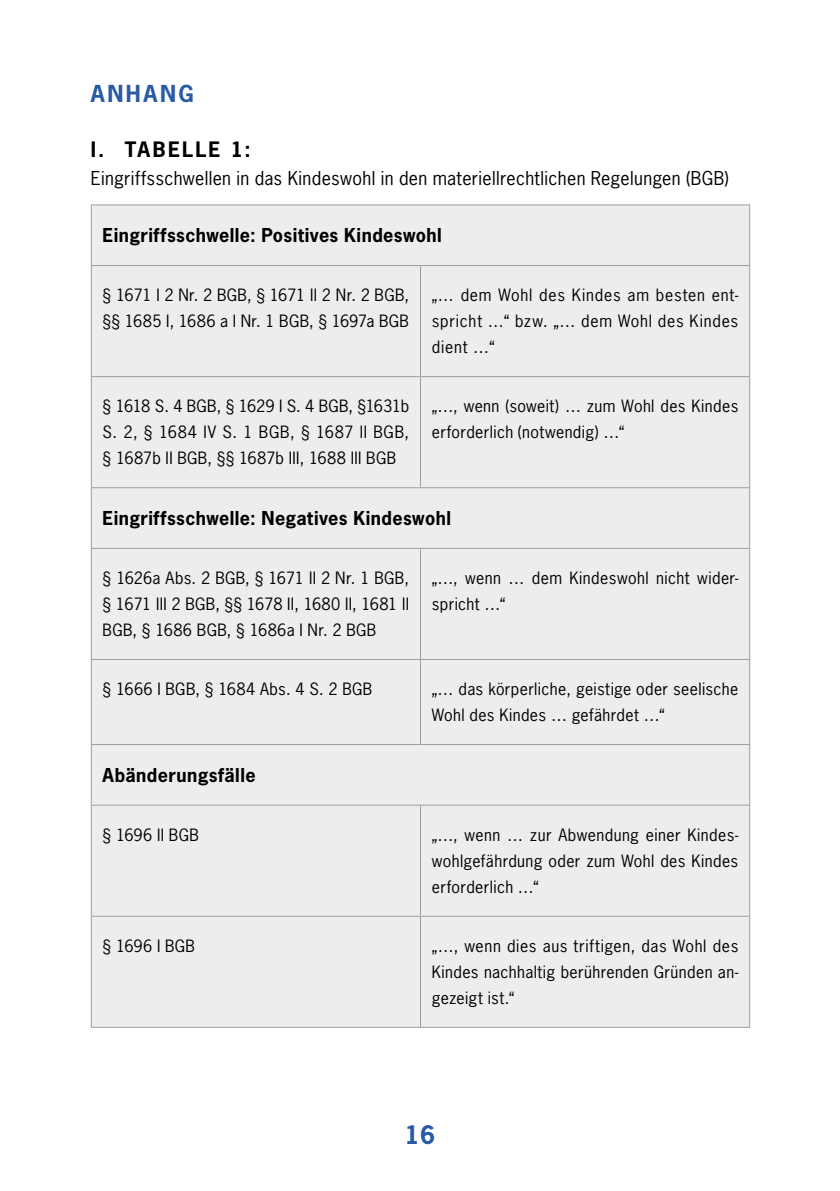
<style>
.page{position:relative;width:840px;height:1191px;background:#fff}
.page>*{position:absolute;margin:0;border:0;box-sizing:border-box;transform-origin:0 0}
.t1{font:700 24px "News Gothic Std";color:#285aa6}
.t2{font:700 22px "News Gothic Std";letter-spacing:.12em;color:#285aa6}
.t3{font:700 20px "News Gothic Std";letter-spacing:.11em;color:#000}
.t4{font:700 18px "News Gothic Std";letter-spacing:.025em;color:#000}
.t5{font:18px "News Gothic Std";letter-spacing:.02em;color:#000}
.t6{font:16px/26px "News Gothic Std";letter-spacing:.025em;color:#000;text-align:justify}
</style>
<div class="page">
<div style="left:92px;top:205px;width:656px;height:821px;background:#ededed"></div>
<hr style="left:91px;top:204px;width:329px;height:1px;background:#9d9d9c">
<hr style="left:91px;top:205px;width:1px;height:60px;background:#9d9d9c">
<hr style="left:420px;top:204px;width:329px;height:1px;background:#9d9d9c">
<hr style="left:748px;top:205px;width:1px;height:60px;background:#9d9d9c">
<hr style="left:91px;top:265px;width:329px;height:1px;background:#9d9d9c">
<hr style="left:91px;top:266px;width:1px;height:110px;background:#9d9d9c">
<hr style="left:420px;top:265px;width:329px;height:1px;background:#9d9d9c">
<hr style="left:420px;top:266px;width:1px;height:110px;background:#9d9d9c">
<hr style="left:748px;top:266px;width:1px;height:110px;background:#9d9d9c">
<hr style="left:91px;top:376px;width:329px;height:1px;background:#9d9d9c">
<hr style="left:91px;top:377px;width:1px;height:110px;background:#9d9d9c">
<hr style="left:420px;top:376px;width:329px;height:1px;background:#9d9d9c">
<hr style="left:420px;top:377px;width:1px;height:110px;background:#9d9d9c">
<hr style="left:748px;top:377px;width:1px;height:110px;background:#9d9d9c">
<hr style="left:91px;top:487px;width:329px;height:1px;background:#9d9d9c">
<hr style="left:91px;top:488px;width:1px;height:60px;background:#9d9d9c">
<hr style="left:420px;top:487px;width:329px;height:1px;background:#9d9d9c">
<hr style="left:748px;top:488px;width:1px;height:60px;background:#9d9d9c">
<hr style="left:91px;top:548px;width:329px;height:1px;background:#9d9d9c">
<hr style="left:91px;top:549px;width:1px;height:110px;background:#9d9d9c">
<hr style="left:420px;top:548px;width:329px;height:1px;background:#9d9d9c">
<hr style="left:420px;top:549px;width:1px;height:110px;background:#9d9d9c">
<hr style="left:748px;top:549px;width:1px;height:110px;background:#9d9d9c">
<hr style="left:91px;top:659px;width:329px;height:1px;background:#9d9d9c">
<hr style="left:91px;top:660px;width:1px;height:84px;background:#9d9d9c">
<hr style="left:420px;top:659px;width:329px;height:1px;background:#9d9d9c">
<hr style="left:420px;top:660px;width:1px;height:84px;background:#9d9d9c">
<hr style="left:748px;top:660px;width:1px;height:84px;background:#9d9d9c">
<hr style="left:91px;top:744px;width:329px;height:1px;background:#9d9d9c">
<hr style="left:91px;top:745px;width:1px;height:59px;background:#9d9d9c">
<hr style="left:420px;top:744px;width:329px;height:1px;background:#9d9d9c">
<hr style="left:748px;top:745px;width:1px;height:59px;background:#9d9d9c">
<hr style="left:91px;top:804px;width:329px;height:1px;background:#9d9d9c">
<hr style="left:91px;top:805px;width:1px;height:110px;background:#9d9d9c">
<hr style="left:420px;top:804px;width:329px;height:1px;background:#9d9d9c">
<hr style="left:420px;top:805px;width:1px;height:110px;background:#9d9d9c">
<hr style="left:748px;top:805px;width:1px;height:110px;background:#9d9d9c">
<hr style="left:91px;top:915px;width:329px;height:1px;background:#9d9d9c">
<hr style="left:91px;top:916px;width:1px;height:110px;background:#9d9d9c">
<hr style="left:420px;top:915px;width:329px;height:1px;background:#9d9d9c">
<hr style="left:420px;top:916px;width:1px;height:110px;background:#9d9d9c">
<hr style="left:748px;top:916px;width:1px;height:110px;background:#9d9d9c">
<hr style="left:91px;top:1026px;width:329px;height:1px;background:#9d9d9c">
<hr style="left:420px;top:1026px;width:329px;height:1px;background:#9d9d9c">
<h2 class="t2" style="left:91px;top:79px;width:104px">ANHANG</h2>
<p class="t3" style="left:91px;top:136px;width:161px">I. TABELLE 1:</p>
<p class="t5" style="left:91px;top:167px;width:639px">Eingriffsschwellen in das Kindeswohl in den materiellrechtlichen Regelungen (BGB)</p>
<p class="t4" style="left:103px;top:223px;width:340px">Eingriffsschwelle: Positives Kindeswohl</p>
<p class="t6" style="left:103px;top:282px;width:308px">§ 1671 I 2 Nr. 2 BGB, § 1671 II 2 Nr. 2 BGB, §§ 1685 I, 1686 a I Nr. 1 BGB, § 1697a BGB</p>
<p class="t6" style="left:431px;top:282px;width:308px">„… dem Wohl des Kindes am besten ent&shy;spricht …“ bzw. „… dem Wohl des Kindes dient …“</p>
<p class="t6" style="left:103px;top:393px;width:308px">§ 1618 S. 4 BGB, § 1629 I S. 4 BGB, §1631b S. 2, § 1684 IV S. 1 BGB, § 1687 II BGB, § 1687b II BGB, §§ 1687b III, 1688 III BGB</p>
<p class="t6" style="left:431px;top:393px;width:308px">„…, wenn (soweit) … zum Wohl des Kindes erforderlich (notwendig) …“</p>
<p class="t4" style="left:103px;top:506px;width:350px">Eingriffsschwelle: Negatives Kindeswohl</p>
<p class="t6" style="left:103px;top:565px;width:308px">§ 1626a Abs. 2 BGB, § 1671 II 2 Nr. 1 BGB, § 1671 III 2 BGB, §§ 1678 II, 1680 II, 1681 II BGB, § 1686 BGB, § 1686a I Nr. 2 BGB</p>
<p class="t6" style="left:431px;top:565px;width:308px">„…, wenn … dem Kindeswohl nicht wider&shy;spricht …“</p>
<p class="t6" style="left:103px;top:676px;width:271px">§ 1666 I BGB, § 1684 Abs. 4 S. 2 BGB</p>
<p class="t6" style="left:431px;top:676px;width:308px">„… das körperliche, geistige oder seelische<br>Wohl des Kindes … gefährdet …“</p>
<p class="t4" style="left:103px;top:763px;width:154px">Abänderungsfälle</p>
<p class="t6" style="left:103px;top:821px;width:98px">§ 1696 II BGB</p>
<p class="t6" style="left:431px;top:821px;width:308px">„…, wenn … zur Abwendung einer Kindes&shy;wohlgefährdung oder zum Wohl des Kindes erforderlich …“</p>
<p class="t6" style="left:103px;top:933px;width:94px">§ 1696 I BGB</p>
<p class="t6" style="left:431px;top:933px;width:308px">„…, wenn dies aus triftigen, das Wohl des Kindes nachhaltig berührenden Gründen an&shy;gezeigt ist.“</p>
<h1 class="t1" style="left:405px;top:1119px;width:32px">16</h1>
</div>
